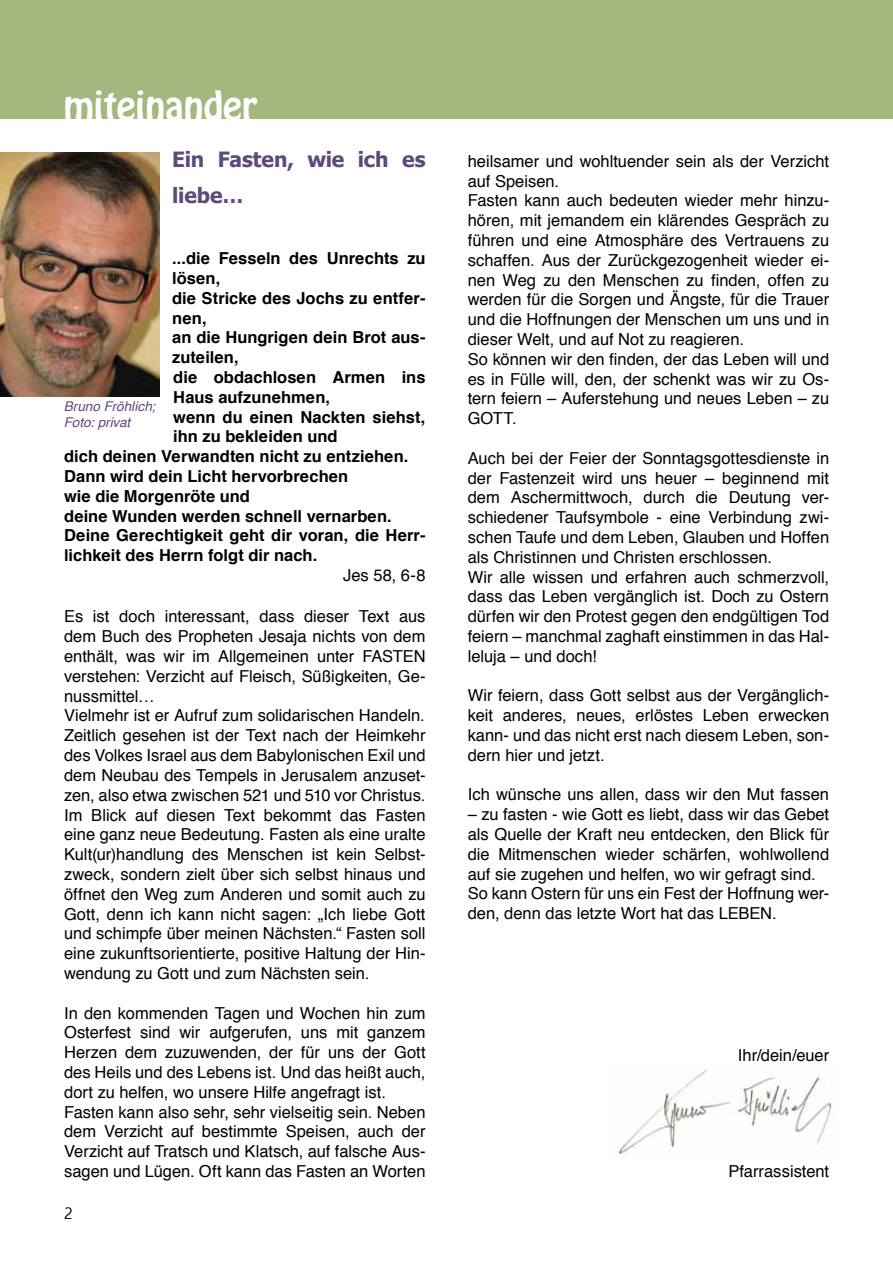
<style>
.page{position:relative;width:893px;height:1263px;background:#fff}
.page>*{position:absolute;margin:0;border:0;box-sizing:border-box;transform-origin:0 0}
.t1{font:36px "Hobo Std";color:#fff}
.t2{font:700 21px/36px "Tahoma";letter-spacing:-.005em;color:#5f497a}
.t3{font:16.5px/19.8px "Helvetica";color:#000}
.t4{font:700 16.5px "Helvetica";letter-spacing:.005em;color:#000}
.t5{font:15px "Euphemia UCAS";color:#000}
.t6{font:italic 13.5px/16.2px "Helvetica";letter-spacing:.005em;color:#5f497a}
</style>
<div class="page">
<div style="left:0;top:0;width:893px;height:119px;background:#a3b87e"></div>
<img style="left:618px;top:1069px;width:216px;height:89px">
<img style="left:0;top:153px;width:159px;height:243px">
<h1 class="t1" style="left:64px;top:81px;width:195px">miteinander</h1>
<p class="t2" style="left:172px;top:140px;width:255px">Ein Fasten, wie ich es liebe…</p>
<p class="t4" style="left:172px;top:245px;width:255px">...die Fesseln des Unrechts zu</p>
<p class="t4" style="left:172px;top:265px;width:50px">lösen,</p>
<p class="t4" style="left:172px;top:285px;width:255px">die Stricke des Jochs zu entfer-</p>
<p class="t4" style="left:172px;top:304px;width:36px">nen,</p>
<p class="t4" style="left:172px;top:324px;width:255px">an die Hungrigen dein Brot aus-</p>
<p class="t4" style="left:172px;top:344px;width:68px">zuteilen,</p>
<p class="t4" style="left:173px;top:364px;width:254px">die obdachlosen Armen ins</p>
<p class="t4" style="left:173px;top:384px;width:158px">Haus aufzunehmen,</p>
<p class="t4" style="left:173px;top:403px;width:254px">wenn du einen Nackten siehst,</p>
<p class="t4" style="left:173px;top:423px;width:166px">ihn zu bekleiden und</p>
<p class="t4" style="left:64px;top:443px;width:346px">dich deinen Verwandten nicht zu entziehen.</p>
<p class="t4" style="left:64px;top:463px;width:286px">Dann wird dein Licht hervorbrechen</p>
<p class="t4" style="left:64px;top:483px;width:187px">wie die Morgenröte und</p>
<p class="t4" style="left:64px;top:502px;width:329px">deine Wunden werden schnell vernarben.</p>
<p class="t4" style="left:64px;top:522px;width:363px">Deine Gerechtigkeit geht dir voran, die Herr-</p>
<p class="t4" style="left:64px;top:542px;width:255px">lichkeit des Herrn folgt dir nach.</p>
<p class="t3" style="left:343px;top:566px;width:84px">Jes 58, 6-8</p>
<p class="t3" style="left:64px;top:607px;width:363px">Es ist doch interessant, dass dieser Text aus dem Buch des Propheten Jesaja nichts von dem enthält, was wir im Allgemeinen unter FASTEN verstehen: Verzicht auf Fleisch, Süßigkeiten, Ge&shy;nussmittel…<br>Vielmehr ist er Aufruf zum solidarischen Handeln.<br>Zeitlich gesehen ist der Text nach der Heimkehr des Volkes Israel aus dem Babylonischen Exil und dem Neubau des Tempels in Jerusalem anzuset&shy;zen, also etwa zwischen 521 und 510 vor Christus.<br>Im Blick auf diesen Text bekommt das Fasten eine ganz neue Bedeutung. Fasten als eine uralte Kult(ur)handlung des Menschen ist kein Selbst&shy;zweck, sondern zielt über sich selbst hinaus und öffnet den Weg zum Anderen und somit auch zu Gott, denn ich kann nicht sagen: „Ich liebe Gott und schimpfe über meinen Nächsten.“ Fasten soll eine zukunftsorientierte, positive Haltung der Hin&shy;wendung zu Gott und zum Nächsten sein.</p>
<p class="t3" style="left:64px;top:1003px;width:363px">In den kommenden Tagen und Wochen hin zum Osterfest sind wir aufgerufen, uns mit ganzem Herzen dem zuzuwenden, der für uns der Gott des Heils und des Lebens ist. Und das heißt auch, dort zu helfen, wo unsere Hilfe angefragt ist.<br>Fasten kann also sehr, sehr vielseitig sein. Neben dem Verzicht auf bestimmte Speisen, auch der Verzicht auf Tratsch und Klatsch, auf falsche Aus&shy;sagen und Lügen. Oft kann das Fasten an Worten</p>
<p class="t6" style="left:64px;top:398px;width:93px">Bruno Fröhlich;<br>Foto: privat</p>
<p class="t5" style="left:64px;top:1203px;width:10px">2</p>
<p class="t3" style="left:468px;top:152px;width:363px">heilsamer und wohltuender sein als der Verzicht auf Speisen.<br>Fasten kann auch bedeuten wieder mehr hinzu&shy;hören, mit jemandem ein klärendes Gespräch zu führen und eine Atmosphäre des Vertrauens zu schaffen. Aus der Zurückgezogenheit wieder ei&shy;nen Weg zu den Menschen zu finden, offen zu werden für die Sorgen und Ängste, für die Trauer und die Hoffnungen der Menschen um uns und in dieser Welt, und auf Not zu reagieren.<br>So können wir den finden, der das Leben will und es in Fülle will, den, der schenkt was wir zu Os&shy;tern feiern – Auferstehung und neues Leben – zu GOTT.</p>
<p class="t3" style="left:468px;top:449px;width:363px">Auch bei der Feier der Sonntagsgottesdienste in der Fastenzeit wird uns heuer – beginnend mit dem Aschermittwoch, durch die Deutung ver&shy;schiedener Taufsymbole - eine Verbindung zwi&shy;schen Taufe und dem Leben, Glauben und Hoffen als Christinnen und Christen erschlossen.<br>Wir alle wissen und erfahren auch schmerzvoll, dass das Leben vergänglich ist. Doch zu Ostern dürfen wir den Protest gegen den endgültigen Tod feiern – manchmal zaghaft einstimmen in das Hal&shy;leluja – und doch!</p>
<p class="t3" style="left:468px;top:686px;width:363px;text-align:justify">Wir feiern, dass Gott selbst aus der Vergänglich&shy;keit anderes, neues, erlöstes Leben erwecken kann- und das nicht erst nach diesem Leben, son&shy;dern hier und jetzt.</p>
<p class="t3" style="left:468px;top:785px;width:363px">Ich wünsche uns allen, dass wir den Mut fassen</p>
<p class="t3" style="left:468px;top:805px;width:363px">– zu fasten - wie Gott es liebt, dass wir das Gebet als Quelle der Kraft neu entdecken, den Blick für die Mitmenschen wieder schärfen, wohlwollend auf sie zugehen und helfen, wo wir gefragt sind.<br>So kann Ostern für uns ein Fest der Hoffnung wer&shy;den, denn das letzte Wort hat das LEBEN.</p>
<p class="t3" style="left:738px;top:1046px;width:93px">Ihr/dein/euer</p>
<p class="t3" style="left:728px;top:1161px;width:102px">Pfarrassistent</p>
</div>
